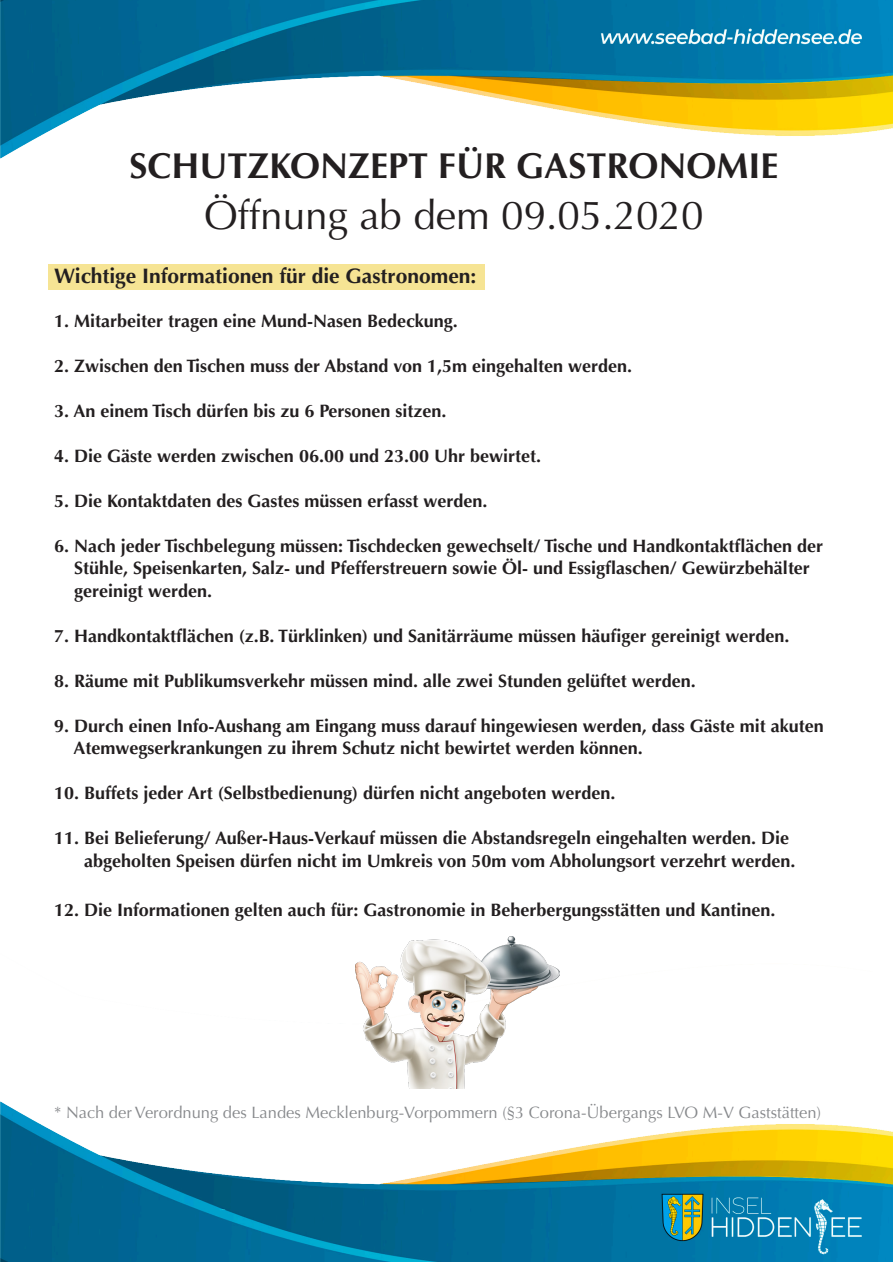
<style>
.page{position:relative;width:893px;height:1263px;background:#fff}
.page>*{position:absolute;margin:0;border:0;box-sizing:border-box;transform-origin:0 0}
.t1{font:40.5px "Optima";color:#231f20}
.t2{font:700 36px "Optima";color:#231f20}
.t3{font:700 21px "Optima";color:#231f20}
.t4{font:700 18px "Optima";color:#231f20}
.t5{font:16.5px "Optima";color:#87898c}
</style>
<div class="page">
<img style="left:1px;top:0;width:892px;height:1261px">
<div style="left:48px;top:265px;width:437px;height:25px;background:#f6e494"></div>
<img style="left:355px;top:937px;width:205px;height:152px">
<p class="t2" style="left:130px;top:145px;width:650px">SCHUTZKONZEPT FÜR GASTRONOMIE</p>
<p class="t1" style="left:204px;top:192px;width:501px">Öffnung ab dem 09.05.2020</p>
<p class="t3" style="left:54px;top:263px;width:424px">Wichtige Informationen für die Gastronomen:</p>
<p class="t4" style="left:54px;top:310px;width:405px">1. Mitarbeiter tragen eine Mund-Nasen Bedeckung.</p>
<p class="t4" style="left:54px;top:355px;width:579px">2. Zwischen den Tischen muss der Abstand von 1,5m eingehalten werden.</p>
<p class="t4" style="left:54px;top:400px;width:394px">3. An einem Tisch dürfen bis zu 6 Personen sitzen.</p>
<p class="t4" style="left:54px;top:445px;width:488px">4. Die Gäste werden zwischen 06.00 und 23.00 Uhr bewirtet.</p>
<p class="t4" style="left:54px;top:490px;width:435px">5. Die Kontaktdaten des Gastes müssen erfasst werden.</p>
<p class="t4" style="left:54px;top:535px;width:771px">6. Nach jeder Tischbelegung müssen: Tischdecken gewechselt/ Tische und Handkontaktflächen der</p>
<p class="t4" style="left:74px;top:558px;width:737px">Stühle, Speisenkarten, Salz- und Pfefferstreuern sowie Öl- und Essigflaschen/ Gewürzbehälter</p>
<p class="t4" style="left:74px;top:580px;width:140px">gereinigt werden.</p>
<p class="t4" style="left:54px;top:625px;width:737px">7. Handkontaktflächen (z.B. Türklinken) und Sanitärräume müssen häufiger gereinigt werden.</p>
<p class="t4" style="left:54px;top:670px;width:643px">8. Räume mit Publikumsverkehr müssen mind. alle zwei Stunden gelüftet werden.</p>
<p class="t4" style="left:54px;top:715px;width:771px">9. Durch einen Info-Aushang am Eingang muss darauf hingewiesen werden, dass Gäste mit akuten</p>
<p class="t4" style="left:74px;top:738px;width:571px">Atemwegserkrankungen zu ihrem Schutz nicht bewirtet werden können.</p>
<p class="t4" style="left:54px;top:783px;width:563px">10. Buffets jeder Art (Selbstbedienung) dürfen nicht angeboten werden.</p>
<p class="t4" style="left:54px;top:828px;width:736px">11. Bei Belieferung/ Außer-Haus-Verkauf müssen die Abstandsregeln eingehalten werden. Die</p>
<p class="t4" style="left:84px;top:850px;width:713px">abgeholten Speisen dürfen nicht im Umkreis von 50m vom Abholungsort verzehrt werden.</p>
<p class="t4" style="left:54px;top:900px;width:723px">12. Die Informationen gelten auch für: Gastronomie in Beherbergungsstätten und Kantinen.</p>
<p class="t5" style="left:54px;top:1103px;width:768px">* Nach der Verordnung des Landes Mecklenburg-Vorpommern (§3 Corona-Übergangs LVO M-V Gaststätten)</p>
</div>
